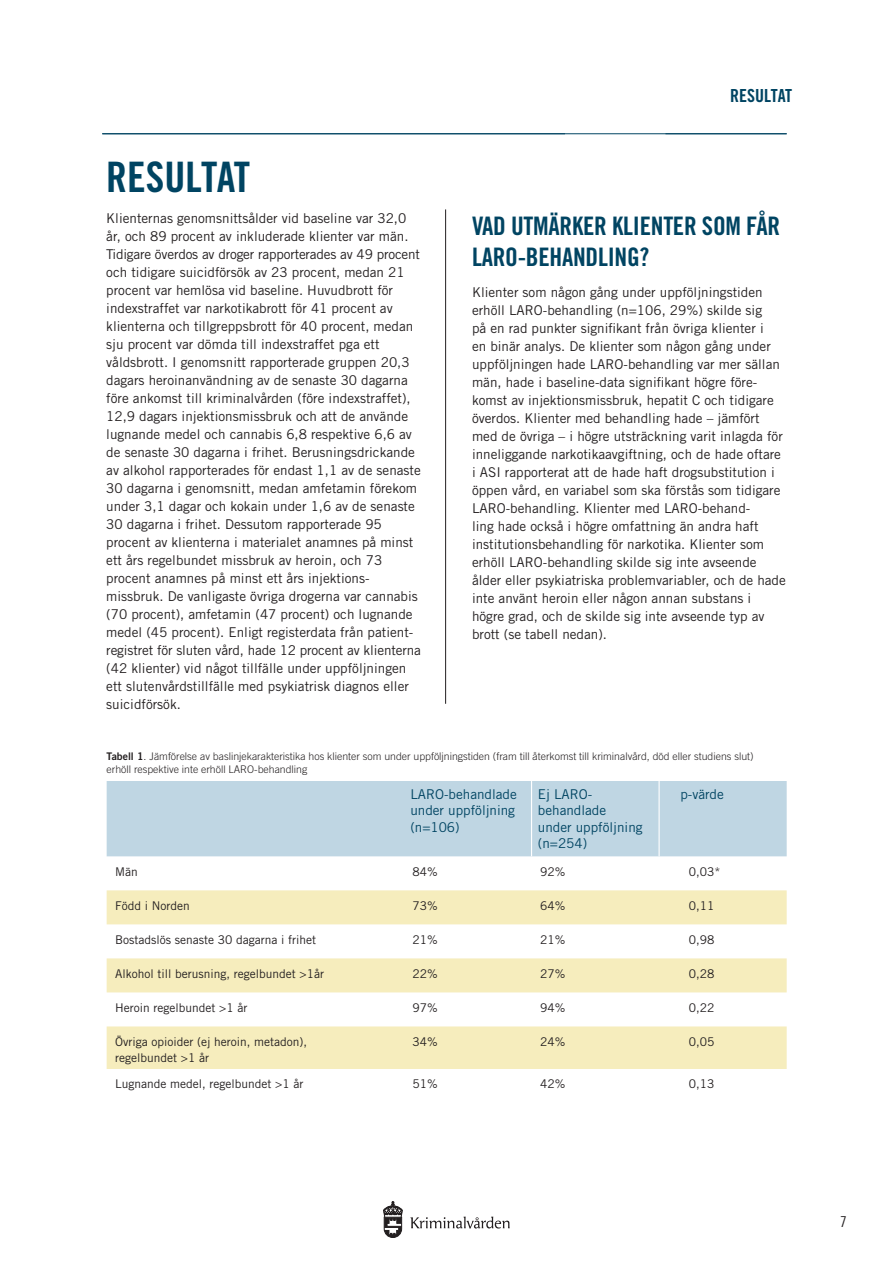
<style>
.page{position:relative;width:893px;height:1263px;background:#fff}
.page>*{position:absolute;margin:0;border:0;box-sizing:border-box;transform-origin:0 0}
.t1{font:42px "Trade Gothic LT Std Bd Cn 20";color:#004462}
.t2{font:25.5px/30.6px "Trade Gothic LT Std Bd Cn 20";letter-spacing:-.01em;color:#004462}
.t3{font:18px "Trade Gothic LT Std Bd Cn 20";color:#004462}
.t4{font:15px "Trade Gothic LT Std Cn 18";color:#231f20}
.t5{font:13.5px/18px "Trade Gothic LT Std";color:#231f20}
.t6{font:13.5px/16.2px "Trade Gothic LT Std";color:#004462}
.t7{font:12px/15.8px "Trade Gothic LT Std";color:#231f20}
.t8{font:300 10.5px/12.6px "Trade Gothic LT Std";color:#231f20}
.s1{font-family:"Trade Gothic LT Std Bd 2";font-weight:400}
</style>
<div class="page">
<svg style="left:383px;top:1201px;width:20px;height:36px"></svg>
<svg style="left:410px;top:1216px;width:100px;height:12px"></svg>
<hr style="left:102px;top:133px;width:685px;height:1px;background:#004462">
<hr style="left:445px;top:209px;width:1px;height:495px;background:#231f20">
<div style="left:107px;top:781px;width:680px;height:75px;background:#bfd6e3"></div>
<svg style="left:107px;top:890px;width:680px;height:179px;fill:#f6edbd"></svg>
<hr style="left:531px;top:781px;width:1px;height:75px;background:#fff">
<hr style="left:658px;top:781px;width:2px;height:75px;background:#fff">
<h3 class="t3" style="left:730px;top:84px;width:63px">RESULTAT</h3>
<h1 class="t1" style="left:106px;top:151px;width:145px">RESULTAT</h1>
<p class="t5" style="left:106px;top:209px;width:316px">Klienternas genomsnittsålder vid baseline var 32,0 år, och 89 procent av inkluderade klienter var män.<br>Tidigare överdos av droger rapporterades av 49 procent och tidigare suicidförsök av 23 procent, medan 21 procent var hemlösa vid baseline. Huvudbrott för indexstraffet var narkotikabrott för 41 procent av klienterna och tillgreppsbrott för 40 procent, medan sju procent var dömda till indexstraffet pga ett våldsbrott. I genomsnitt rapporterade gruppen 20,3 dagars heroinanvändning av de senaste 30 dagarna före ankomst till kriminalvården (före indexstraffet), 12,9 dagars injektionsmissbruk och att de använde lugnande medel och cannabis 6,8 respektive 6,6 av de senaste 30 dagarna i frihet. Berusningsdrickande av alkohol rapporterades för endast 1,1 av de senaste 30 dagarna i genomsnitt, medan amfetamin förekom under 3,1 dagar och kokain under 1,6 av de senaste 30 dagarna i frihet. Dessutom rapporterade 95 procent av klienterna i materialet anamnes på minst ett års regelbundet missbruk av heroin, och 73 procent anamnes på minst ett års injektions&shy;missbruk. De vanligaste övriga drogerna var cannabis (70 procent), amfetamin (47 procent) och lugnande medel (45 procent). Enligt registerdata från patient&shy;registret för sluten vård, hade 12 procent av klienterna (42 klienter) vid något tillfälle under uppföljningen ett slutenvårdstillfälle med psykiatrisk diagnos eller suicidförsök.</p>
<h2 class="t2" style="left:472px;top:211px;width:310px">VAD UTMÄRKER KLIENTER SOM FÅR<br>LARO-BEHANDLING?</h2>
<p class="t5" style="left:472px;top:283px;width:315px">Klienter som någon gång under uppföljningstiden erhöll LARO-behandling (n=106, 29%) skilde sig<br>på en rad punkter signifikant från övriga klienter i<br>en binär analys. De klienter som någon gång under uppföljningen hade LARO-behandling var mer sällan män, hade i baseline-data signifikant högre före&shy;komst av injektionsmissbruk, hepatit C och tidigare överdos. Klienter med behandling hade – jämfört med de övriga – i högre utsträckning varit inlagda för inneliggande narkotikaavgiftning, och de hade oftare i ASI rapporterat att de hade haft drogsubstitution i öppen vård, en variabel som ska förstås som tidigare LARO-behandling. Klienter med LARO-behand-<br>ling hade också i högre omfattning än andra haft institutionsbehandling för narkotika. Klienter som erhöll LARO-behandling skilde sig inte avseende ålder eller psykiatriska problemvariabler, och de hade inte använt heroin eller någon annan substans i högre grad, och de skilde sig inte avseende typ av brott (se tabell nedan).</p>
<p class="t8" style="left:107px;top:750px;width:649px"><span class="s1">Tabell 1</span>. Jämförelse av baslinjekarakteristika hos klienter som under uppföljningstiden (fram till återkomst till kriminalvård, död eller studiens slut) erhöll respektive inte erhöll LARO-behandling</p>
<p class="t6" style="left:410px;top:786px;width:108px">LARO-behandlade under uppföljning (n=106)</p>
<p class="t6" style="left:538px;top:786px;width:106px">Ej LARO&shy;behandlade under uppföljning (n=254)</p>
<p class="t6" style="left:680px;top:786px;width:45px">p-värde</p>
<p class="t7" style="left:115px;top:863px;width:24px">Män</p>
<p class="t7" style="left:412px;top:863px;width:27px">84%</p>
<p class="t7" style="left:540px;top:863px;width:27px">92%</p>
<p class="t7" style="left:689px;top:863px;width:33px">0,03*</p>
<p class="t7" style="left:115px;top:897px;width:76px">Född i Norden</p>
<p class="t7" style="left:412px;top:897px;width:27px">73%</p>
<p class="t7" style="left:540px;top:897px;width:27px">64%</p>
<p class="t7" style="left:689px;top:897px;width:27px">0,11</p>
<p class="t7" style="left:115px;top:931px;width:202px">Bostadslös senaste 30 dagarna i frihet</p>
<p class="t7" style="left:412px;top:931px;width:27px">21%</p>
<p class="t7" style="left:540px;top:931px;width:27px">21%</p>
<p class="t7" style="left:689px;top:931px;width:27px">0,98</p>
<p class="t7" style="left:115px;top:965px;width:210px">Alkohol till berusning, regelbundet &gt;1år</p>
<p class="t7" style="left:412px;top:965px;width:27px">22%</p>
<p class="t7" style="left:540px;top:965px;width:27px">27%</p>
<p class="t7" style="left:689px;top:965px;width:27px">0,28</p>
<p class="t7" style="left:115px;top:999px;width:134px">Heroin regelbundet &gt;1 år</p>
<p class="t7" style="left:412px;top:999px;width:27px">97%</p>
<p class="t7" style="left:540px;top:999px;width:27px">94%</p>
<p class="t7" style="left:689px;top:999px;width:27px">0,22</p>
<p class="t7" style="left:115px;top:1033px;width:193px">Övriga opioider (ej heroin, metadon), regelbundet &gt;1 år</p>
<p class="t7" style="left:413px;top:1033px;width:27px">34%</p>
<p class="t7" style="left:540px;top:1033px;width:27px">24%</p>
<p class="t7" style="left:689px;top:1033px;width:27px">0,05</p>
<p class="t7" style="left:115px;top:1076px;width:190px">Lugnande medel, regelbundet &gt;1 år</p>
<p class="t7" style="left:413px;top:1076px;width:27px">51%</p>
<p class="t7" style="left:540px;top:1076px;width:27px">42%</p>
<p class="t7" style="left:689px;top:1076px;width:27px">0,13</p>
<p class="t4" style="left:840px;top:1213px;width:8px">7</p>
</div>
